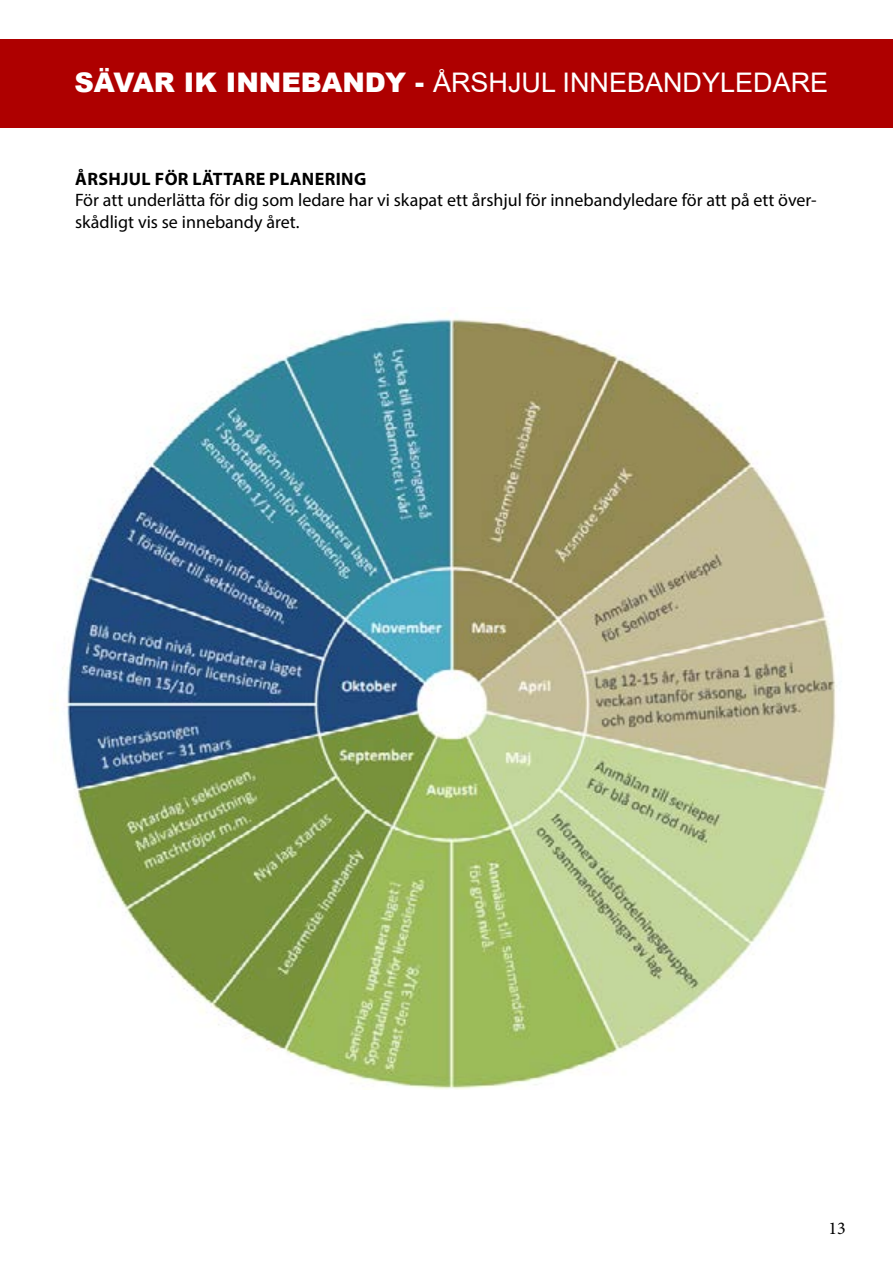
<style>
.page{position:relative;width:893px;height:1263px;background:#fff}
.page>*{position:absolute;margin:0;border:0;box-sizing:border-box;transform-origin:0 0}
.t1{font:27px "Arial";color:#fff}
.t2{font:18px/21.6px "Myriad Pro";color:#000}
.t3{font:700 18px "Myriad Pro";letter-spacing:.02em;color:#000}
.t4{font:18px "Minion Pro";color:#000}
.s1{font-weight:900}
</style>
<div class="page">
<div style="left:0;top:39px;width:893px;height:89px;background:#ae0000"></div>
<img style="left:51px;top:313px;width:789px;height:776px">
<h1 class="t1" style="left:74px;top:64px;width:755px"><span class="s1">SÄVAR IK INNEBANDY -</span> ÅRSHJUL INNEBANDYLEDARE</h1>
<p class="t3" style="left:75px;top:167px;width:293px">ÅRSHJUL FÖR LÄTTARE PLANERING</p>
<p class="t2" style="left:75px;top:189px;width:743px">För att underlätta för dig som ledare har vi skapat ett årshjul för innebandyledare för att på ett över&shy;skådligt vis se innebandy året.</p>
<p class="t4" style="left:828px;top:1216px;width:19px">13</p>
</div>
